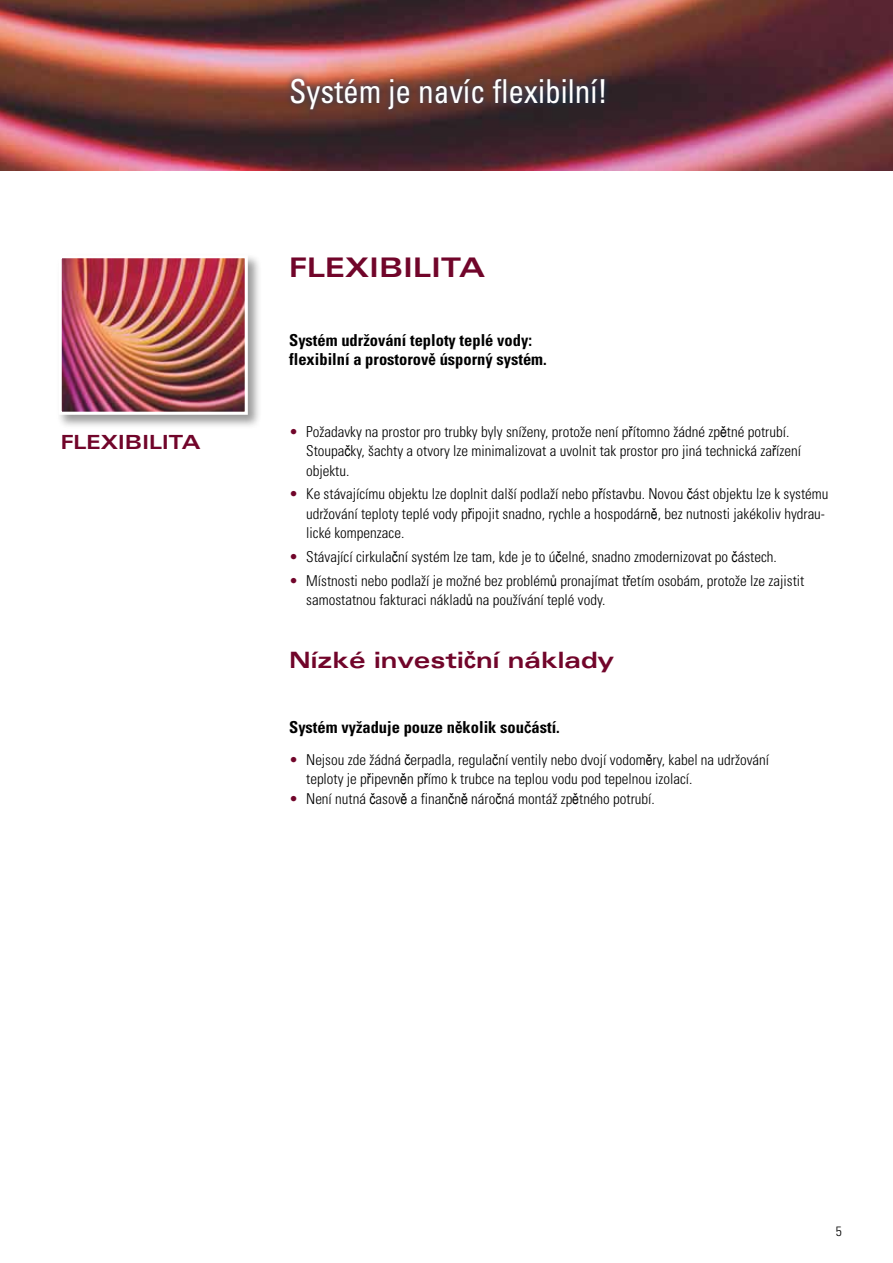
<style>
.page{position:relative;width:893px;height:1263px;background:#fff}
.page>*{position:absolute;margin:0;border:0;box-sizing:border-box;transform-origin:0 0}
.t1{font:condensed 33px "Univers";color:#fff;scale:.95 1}
.t2{font:700 expanded 27px "Univers";color:#71052a}
.t3{font:700 expanded 22.5px "Univers";color:#71052a}
.t4{font:700 expanded 19.5px "Univers";letter-spacing:-.01em;color:#71052a}
.t5{font:700 condensed 16.5px/19.5px "Univers";color:#000}
.t6{font:300 condensed 15px/19.5px "Univers";color:#000}
.t7{font:300 condensed 13.5px "Univers";color:#000}
.s1{font-family:"Arial Narrow";font-stretch:normal}
.s2{color:#71052a}
.s3{font-family:"Arial Narrow";font-weight:400;font-stretch:normal}
.s4{font-family:"Arial";font-stretch:normal}
</style>
<div class="page">
<img style="left:0;top:0;width:893px;height:170px">
<div style="left:284px;top:71px;width:327px;height:45px;background:#124269;opacity:.9"></div>
<div style="left:56px;top:253px;width:206px;height:176px;background:#000;opacity:.4"></div>
<img style="left:63px;top:259px;width:181px;height:152px">
<div style="left:59px;top:255px;width:189px;height:160px;border:3px solid #fff"></div>
<h3 class="t4" style="left:61px;top:431px;width:141px">FLEXIBILITA</h3>
<h1 class="t1" style="left:289px;top:70px;width:337px">Systém je navíc flexibilní!</h1>
<h2 class="t2" style="left:289px;top:252px;width:197px">FLEXIBILITA</h2>
<p class="t5" style="left:289px;top:330px;width:259px">Systém udržování teploty teplé vody: flexibilní a prostorov<span class="s1">ě</span> úsporný systém.</p>
<p class="t6" style="left:306px;top:422px;width:497px;text-indent:-17px"><span class="s2">•</span> Požadavky na prostor pro trubky byly sníženy, protože není p<span class="s3">ř</span>ítomno žádné zp<span class="s3">ě</span>tné potrubí.<br>Stoupa<span class="s3">č</span>ky, šachty a otvory lze minimalizovat a uvolnit tak prostor pro jiná technická za<span class="s3">ř</span>ízení objektu.</p>
<p class="t6" style="left:306px;top:484px;width:524px;text-indent:-17px"><span class="s2">•</span> Ke stávajícímu objektu lze doplnit další podlaží nebo p<span class="s3">ř</span>ístavbu. Novou <span class="s3">č</span>ást objektu lze k systému udržování teploty teplé vody p<span class="s3">ř</span>ipojit snadno, rychle a hospodárn<span class="s3">ě</span>, bez nutnosti jakékoliv hydrau&shy;lické kompenzace.</p>
<p class="t6" style="left:289px;top:547px;width:489px"><span class="s2">•</span> Stávající cirkula<span class="s3">č</span>ní systém lze tam, kde je to ú<span class="s3">č</span>elné, snadno zmodernizovat po <span class="s3">č</span>ástech.</p>
<p class="t6" style="left:306px;top:571px;width:500px;text-indent:-17px"><span class="s2">•</span> Místnosti nebo podlaží je možné bez problém<span class="s3">ů</span> pronajímat t<span class="s3">ř</span>etím osobám, protože lze zajistit samostatnou fakturaci náklad<span class="s3">ů</span> na používání teplé vody.</p>
<h3 class="t3" style="left:289px;top:647px;width:327px">Nízké investi<span class="s4">č</span>ní náklady</h3>
<p class="t5" style="left:289px;top:717px;width:272px">Systém vyžaduje pouze n<span class="s1">ě</span>kolik sou<span class="s1">č</span>ástí.</p>
<p class="t6" style="left:306px;top:750px;width:465px;text-indent:-17px"><span class="s2">•</span> Nejsou zde žádná <span class="s3">č</span>erpadla, regula<span class="s3">č</span>ní ventily nebo dvojí vodom<span class="s3">ě</span>ry, kabel na udržování teploty je p<span class="s3">ř</span>ipevn<span class="s3">ě</span>n p<span class="s3">ř</span>ímo k trubce na teplou vodu pod tepelnou izolací.</p>
<p class="t6" style="left:289px;top:789px;width:367px"><span class="s2">•</span> Není nutná <span class="s3">č</span>asov<span class="s3">ě</span> a finan<span class="s3">č</span>n<span class="s3">ě</span> náro<span class="s3">č</span>ná montáž zp<span class="s3">ě</span>tného potrubí.</p>
<p class="t7" style="left:836px;top:1223px;width:7px">5</p>
</div>
